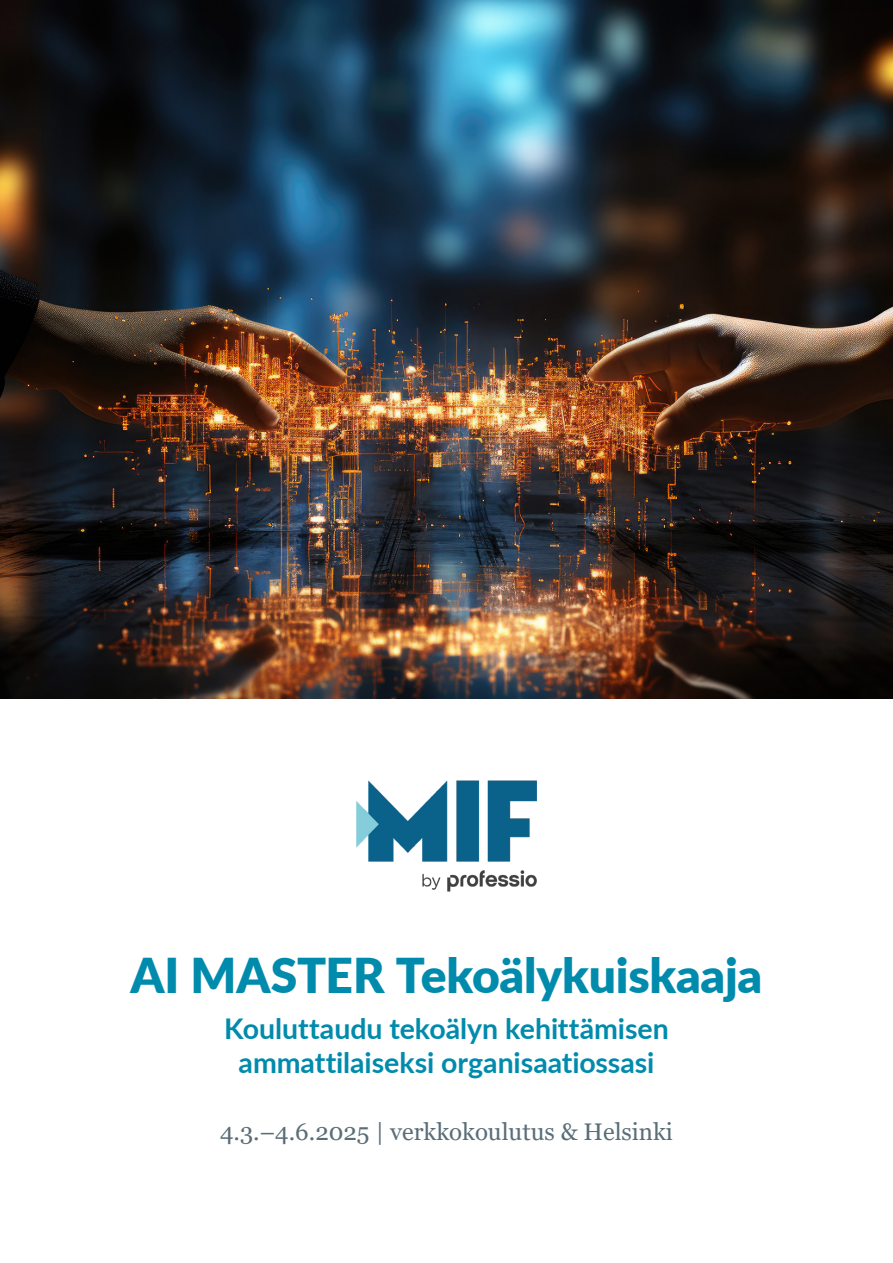
<style>
.page{position:relative;width:893px;height:1263px;background:#fff}
.page>*{position:absolute;margin:0;border:0;box-sizing:border-box;transform-origin:0 0}
.kannen_otsikko{font:900 48px "Lato";letter-spacing:-.005em;color:#008bad}
.kannen_otsikko-2{font:700 28.5px "Lato";color:#008bad}
.kannen_intro{font:24px "Georgia";color:#5a6e78}
</style>
<div class="page">
<img style="left:356px;top:780px;width:181px;height:112px">
<img style="left:0;top:0;width:893px;height:699px">
<p class="kannen_otsikko" style="left:131px;top:939px;width:633px">AI MASTER Tekoälykuiskaaja</p>
<p class="kannen_otsikko-2" style="left:224px;top:1007px;width:446px">Kouluttaudu tekoälyn kehittämisen</p>
<p class="kannen_otsikko-2" style="left:239px;top:1042px;width:417px">ammattilaiseksi organisaatiossasi</p>
<p class="kannen_intro" style="left:220px;top:1117px;width:454px">4.3.–4.6.2025 | verkkokoulutus &amp; Helsinki</p>
</div>
